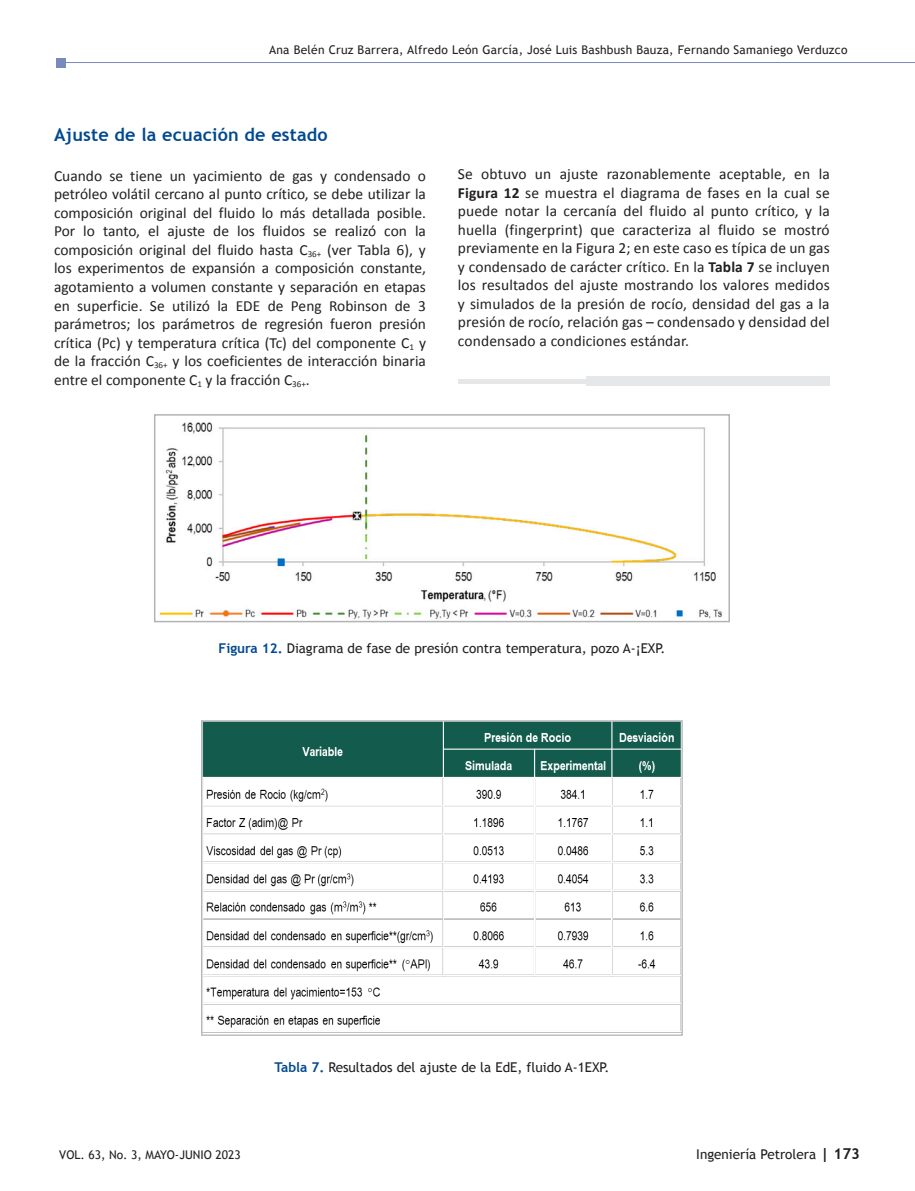
<style>
.page{position:relative;width:915px;height:1191px;background:#fff}
.page>*{position:absolute;margin:0;border:0;box-sizing:border-box;transform-origin:0 0}
.titulosCpoTexto{font:700 18px "Trebuchet MS";letter-spacing:.01em;color:#014990}
.cpoTxt{font:15.45px/18.6px "Calibri";color:#231f20;text-align:justify}
.pieDeImagen{font:13.5px "Trebuchet MS";color:#231f20}
.t1{font:12px "Trebuchet MS";letter-spacing:.02em;color:#231f20}
.t2{font:12px "Trebuchet MS";color:#231f20}
.s1{font-weight:700}
.s2{font-weight:700;color:#014990}
.s3{font-weight:700;font-size:15px}
</style>
<div class="page">
<hr style="left:61px;top:62px;width:853px;height:1px;background:#788bbc">
<div style="left:56px;top:58px;width:10px;height:9px;background:#788bbc"></div>
<div style="left:586px;top:376px;width:243px;height:9px;background:#e6e7e9"></div>
<hr style="left:458px;top:379px;width:230px;height:4px;background:#e6e7e9">
<img style="left:159px;top:422px;width:563px;height:197px">
<div style="left:154px;top:414px;width:575px;height:208px;border:2px solid #b2b3b7"></div>
<img style="left:203px;top:722px;width:477px;height:311px">
<div style="left:201px;top:720px;width:481px;height:315px;border:1px solid #b2b3b7"></div>
<p class="t1" style="left:269px;top:43px;width:579px">Ana Belén Cruz Barrera, Alfredo León García, José Luis Bashbush Bauza, Fernando Samaniego Verduzco</p>
<p class="titulosCpoTexto" style="left:54px;top:123px;width:275px">Ajuste de la ecuación de estado</p>
<p class="cpoTxt" style="left:54px;top:165px;width:373px">Cuando se tiene un yacimiento de gas y condensado o petróleo volátil cercano al punto crítico, se debe utilizar la composición original del fluido lo más detallada posible.<br>Por lo tanto, el ajuste de los fluidos se realizó con la composición original del fluido hasta C<sub>36+</sub> (ver Tabla 6), y los experimentos de expansión a composición constante, agotamiento a volumen constante y separación en etapas en superficie. Se utilizó la EDE de Peng Robinson de 3 parámetros; los parámetros de regresión fueron presión crítica (Pc) y temperatura crítica (Tc) del componente C<sub>1</sub> y de la fracción C<sub>36+</sub> y los coeficientes de interacción binaria entre el componente C<sub>1</sub> y la fracción C<sub>36+</sub>.</p>
<p class="cpoTxt" style="left:458px;top:164px;width:373px">Se obtuvo un ajuste razonablemente aceptable, en la <span class="s1">Figura 12</span> se muestra el diagrama de fases en la cual se puede notar la cercanía del fluido al punto crítico, y la huella (fingerprint) que caracteriza al fluido se mostró previamente en la Figura 2; en este caso es típica de un gas y condensado de carácter crítico. En la <span class="s1">Tabla 7</span> se incluyen los resultados del ajuste mostrando los valores medidos y simulados de la presión de rocío, densidad del gas a la presión de rocío, relación gas – condensado y densidad del condensado a condiciones estándar.</p>
<p class="pieDeImagen" style="left:218px;top:640px;width:448px"><span class="s2">Figura 12.</span> Diagrama de fase de presión contra temperatura, pozo A-¡EXP.</p>
<p class="pieDeImagen" style="left:274px;top:1059px;width:336px"><span class="s2">Tabla 7.</span> Resultados del ajuste de la EdE, fluido A-1EXP.</p>
<p class="t2" style="left:59px;top:1147px;width:183px">VOL. 63, No. 3, MAYO-JUNIO 2023</p>
<p class="pieDeImagen" style="left:696px;top:1146px;width:165px">Ingeniería Petrolera <span class="s3">| 173</span></p>
</div>
